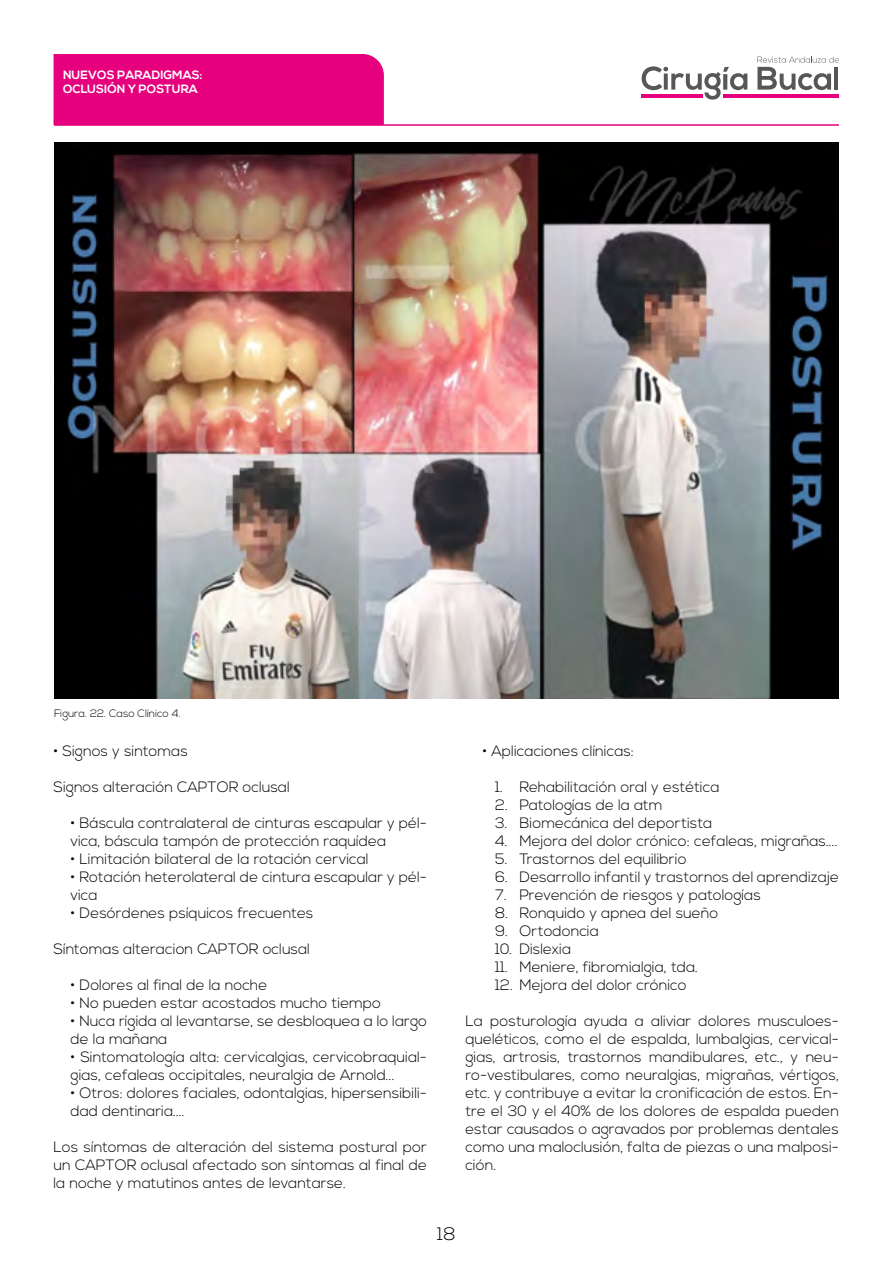
<style>
.page{position:relative;width:893px;height:1263px;background:#fff}
.page>*{position:absolute;margin:0;border:0;box-sizing:border-box;transform-origin:0 0}
.t1{font:300 18px "Nexa";color:#000}
.t2{font:300 15px/18px "Nexa";color:#000}
.t3{font:700 12px/14.4px "Nexa";color:#fff}
.t4{font:300 10.65px "Nexa";color:#000}
</style>
<div class="page">
<svg style="left:642px;top:66px;width:105px;height:34px"></svg>
<svg style="left:757px;top:57px;width:82px;height:33px"></svg>
<hr style="left:641px;top:94px;width:61px;height:3px;background:#e6007d">
<hr style="left:723px;top:94px;width:115px;height:3px;background:#e6007d">
<div style="left:54px;top:54px;width:330px;height:70px;background:#e6007d"></div>
<hr style="left:54px;top:124px;width:785px;height:2px;background:#e6007d">
<img style="left:54px;top:143px;width:785px;height:555px">
<p class="t3" style="left:63px;top:68px;width:141px">NUEVOS PARADIGMAS:<br>OCLUSIÓN Y POSTURA</p>
<p class="t4" style="left:54px;top:707px;width:128px">Figura. 22. Caso Clínico 4.</p>
<p class="t2" style="left:54px;top:743px;width:136px">• Signos y sintomas</p>
<p class="t2" style="left:54px;top:779px;width:238px">Signos alteración CAPTOR oclusal</p>
<p class="t2" style="left:71px;top:815px;width:358px">• Báscula contralateral de cinturas escapular y pél&shy;vica, báscula tampón de protección raquídea</p>
<p class="t2" style="left:71px;top:851px;width:300px">• Limitación bilateral de la rotación cervical</p>
<p class="t2" style="left:71px;top:869px;width:358px">• Rotación heterolateral de cintura escapular y pél&shy;vica</p>
<p class="t2" style="left:71px;top:905px;width:244px">• Desórdenes psíquicos frecuentes</p>
<p class="t2" style="left:54px;top:941px;width:258px">Síntomas alteracion CAPTOR oclusal</p>
<p class="t2" style="left:71px;top:977px;width:198px">• Dolores al final de la noche</p>
<p class="t2" style="left:71px;top:995px;width:312px">• No pueden estar acostados mucho tiempo</p>
<p class="t2" style="left:71px;top:1013px;width:358px">• Nuca rígida al levantarse, se desbloquea a lo largo de la mañana</p>
<p class="t2" style="left:71px;top:1049px;width:358px">• Sintomatología alta: cervicalgias, cervicobraquial&shy;gias, cefaleas occipitales, neuralgia de Arnold...</p>
<p class="t2" style="left:71px;top:1085px;width:358px">• Otros: dolores faciales, odontalgias, hipersensibili&shy;dad dentinaria....</p>
<p class="t2" style="left:54px;top:1139px;width:375px;text-align:justify">Los síntomas de alteración del sistema postural por un CAPTOR oclusal afectado son síntomas al final de la noche y matutinos antes de levantarse.</p>
<p class="t2" style="left:482px;top:743px;width:153px">• Aplicaciones clínicas:</p>
<p class="t2" style="left:495px;top:779px;width:226px">1. Rehabilitación oral y estética</p>
<p class="t2" style="left:495px;top:797px;width:169px">2. Patologías de la atm</p>
<p class="t2" style="left:495px;top:815px;width:219px">3. Biomecánica del deportista</p>
<p class="t2" style="left:495px;top:833px;width:344px">4. Mejora del dolor crónico: cefaleas, migrañas....</p>
<p class="t2" style="left:495px;top:851px;width:193px">5. Trastornos del equilibrio</p>
<p class="t2" style="left:495px;top:869px;width:345px">6. Desarrollo infantil y trastornos del aprendizaje</p>
<p class="t2" style="left:495px;top:887px;width:267px">7. Prevención de riesgos y patologías</p>
<p class="t2" style="left:495px;top:905px;width:225px">8. Ronquido y apnea del sueño</p>
<p class="t2" style="left:495px;top:923px;width:105px">9. Ortodoncia</p>
<p class="t2" style="left:495px;top:941px;width:77px">10. Dislexia</p>
<p class="t2" style="left:495px;top:959px;width:204px">11. Meniere, fibromialgia, tda.</p>
<p class="t2" style="left:495px;top:977px;width:193px">12. Mejora del dolor crónico</p>
<p class="t2" style="left:465px;top:1013px;width:375px;text-align:justify">La posturología ayuda a aliviar dolores musculoes&shy;queléticos, como el de espalda, lumbalgias, cervical&shy;gias, artrosis, trastornos mandibulares, etc., y neu&shy;ro-vestibulares, como neuralgias, migrañas, vértigos, etc. y contribuye a evitar la cronificación de estos. En&shy;tre el 30 y el 40% de los dolores de espalda pueden estar causados o agravados por problemas dentales como una maloclusión, falta de piezas o una malposi&shy;ción.</p>
<p class="t1" style="left:437px;top:1224px;width:20px">18</p>
</div>
